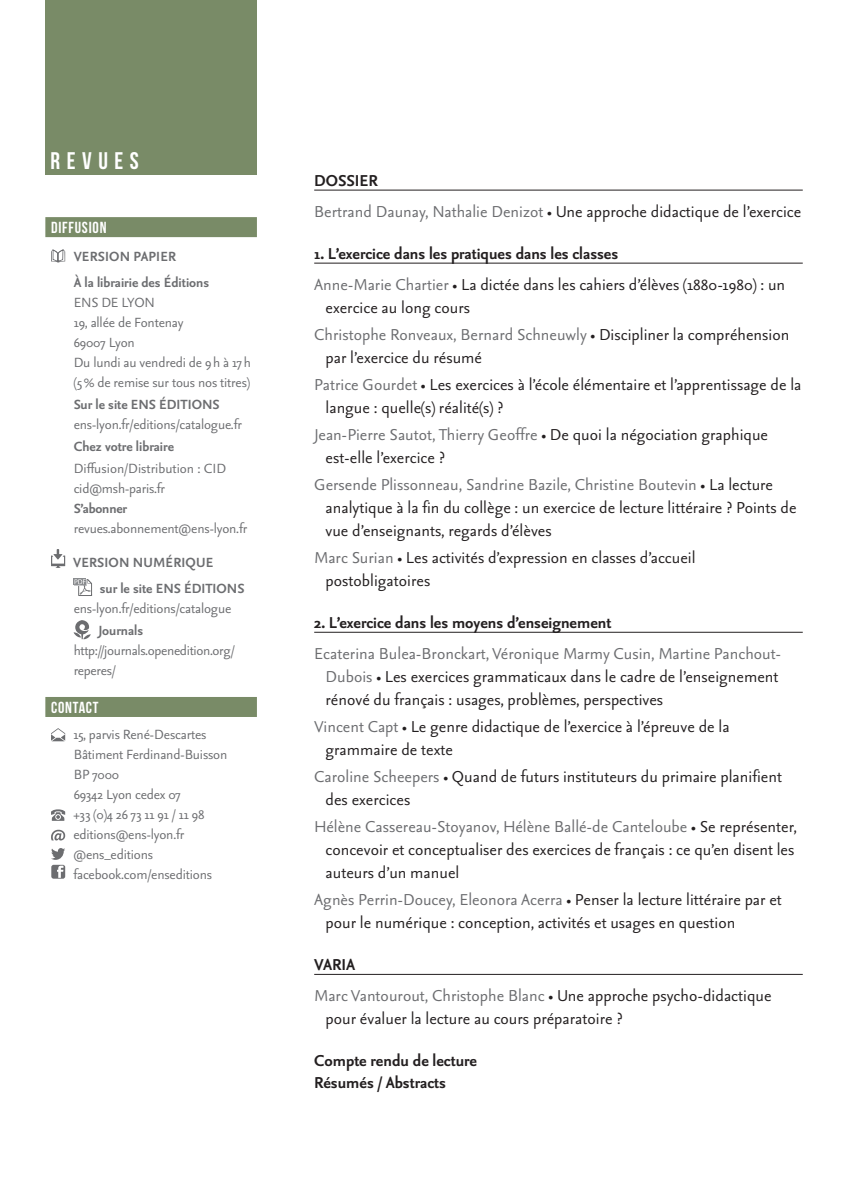
<style>
.page{position:relative;width:842px;height:1191px;background:#fff}
.page>*{position:absolute;margin:0;border:0;box-sizing:border-box;transform-origin:0 0}
.t1{font:24px "Bebas Neue";letter-spacing:.275em;color:#fff}
.t2{font:19px/23px "Seria Sans Pro";color:#231f20}
.t3{font:19px/27px "Seria Sans Pro";color:#6c6d70}
.t4{font:700 19px/22px "Seria Sans Pro";color:#231f20}
.t5{font:16px/20px "Seria Sans Pro";letter-spacing:-.01em;color:#6c6d70}
.t6{font:700 16px/26px "Seria Sans Pro";color:#6c6d70}
.t7{font:16px "Bebas Neue";letter-spacing:.05em;color:#fff}
.s1{font-weight:700}
.s2{color:#6c6d70}
.s3{color:#231f20}
.s4{font-weight:700;color:#231f20}
</style>
<div class="page">
<div style="left:45px;top:0;width:212px;height:175px;background:#798b67"></div>
<hr style="left:314px;top:190px;width:489px;height:1px;background:#231f20">
<hr style="left:314px;top:263px;width:489px;height:1px;background:#231f20">
<hr style="left:314px;top:632px;width:489px;height:1px;background:#231f20">
<hr style="left:314px;top:974px;width:489px;height:1px;background:#231f20">
<div style="left:45px;top:217px;width:212px;height:20px;background:#798b67"></div>
<div style="left:45px;top:697px;width:212px;height:20px;background:#798b67"></div>
<svg style="left:74px;top:578px;width:12px;height:7px"></svg>
<svg style="left:75px;top:579px;width:17px;height:17px"></svg>
<svg style="left:74px;top:620px;width:17px;height:19px"></svg>
<svg style="left:51px;top:249px;width:14px;height:14px"></svg>
<svg style="left:51px;top:549px;width:14px;height:19px"></svg>
<svg style="left:51px;top:728px;width:14px;height:13px"></svg>
<svg style="left:51px;top:809px;width:14px;height:12px"></svg>
<svg style="left:51px;top:829px;width:14px;height:50px"></svg>
<p class="t1" style="left:50px;top:148px;width:90px">REVUES</p>
<p class="t7" style="left:51px;top:219px;width:57px">DIFFUSION</p>
<p class="t6" style="left:74px;top:242px;width:137px">VERSION PAPIER<br>À la librairie des Éditions</p>
<p class="t5" style="left:74px;top:291px;width:179px">ENS DE LYON<br>19, allée de Fontenay<br>69007 Lyon<br>Du lundi au vendredi de 9h à 17h (5% de remise sur tous nos titres)</p>
<p class="t6" style="left:74px;top:390px;width:147px">Sur le site ENS ÉDITIONS</p>
<p class="t5" style="left:74px;top:413px;width:170px">ens-lyon.fr/editions/catalogue.fr</p>
<p class="t6" style="left:74px;top:432px;width:102px">Chez votre libraire</p>
<p class="t5" style="left:74px;top:457px;width:154px">Diffusion/Distribution : CID cid@msh-paris.fr</p>
<p class="t6" style="left:74px;top:494px;width:55px">S’abonner</p>
<p class="t5" style="left:74px;top:517px;width:175px">revues.abonnement@ens-lyon.fr</p>
<p class="t6" style="left:100px;top:548px;width:146px;text-indent:-27px">VERSION NUMÉRIQUE<br>sur le site ENS ÉDITIONS</p>
<p class="t5" style="left:74px;top:597px;width:159px">ens-lyon.fr/editions/catalogue</p>
<p class="t6" style="left:99px;top:616px;width:46px">Journals</p>
<p class="t5" style="left:74px;top:639px;width:163px">http://journals.openedition.org/ reperes/</p>
<p class="t7" style="left:51px;top:698px;width:49px">CONTACT</p>
<p class="t5" style="left:73px;top:723px;width:156px">15, parvis René-Descartes<br>Bâtiment Ferdinand-Buisson<br>BP 7000<br>69342 Lyon cedex 07<br>+33 (0)4 26 73 11 91 / 11 98 editions@ens-lyon.fr @ens_editions facebook.com/enseditions</p>
<p class="t2" style="left:314px;top:164px;width:489px;line-height:31px"><span class="s1">DOSSIER<br></span><span class="s2">Bertrand Daunay, Nathalie Denizot</span> • Une approche didactique de l’exercice</p>
<p class="t2" style="left:314px;top:237px;width:472px;line-height:31px"><span class="s1">1. L’exercice dans les pratiques dans les classes<br></span><span class="s2">Anne-Marie Chartier</span> • La dictée dans les cahiers d’élèves (1880-1980) : un</p>
<p class="t2" style="left:314px;top:293px;width:477px;line-height:27px;text-indent:11px">exercice au long cours<br><span class="s2">Christophe Ronveaux, Bernard Schneuwly</span> • Discipliner la compréhension</p>
<p class="t2" style="left:314px;top:343px;width:489px;line-height:27px;text-indent:11px">par l’exercice du résumé<br><span class="s2">Patrice Gourdet</span> • Les exercices à l’école élémentaire et l’apprentissage de la</p>
<p class="t2" style="left:314px;top:393px;width:455px;line-height:27px;text-indent:11px">langue : quelle(s) réalité(s) ?<br><span class="s2">Jean-Pierre Sautot, Thierry Geoffre</span> • De quoi la négociation graphique</p>
<p class="t3" style="left:314px;top:443px;width:460px;text-indent:11px"><span class="s3">est-elle l’exercice ?<br></span>Gersende Plissonneau, Sandrine Bazile, Christine Boutevin <span class="s3">• La lecture</span></p>
<p class="t2" style="left:326px;top:495px;width:472px">analytique à la fin du collège : un exercice de lecture littéraire ? Points de vue d’enseignants, regards d’élèves</p>
<p class="t2" style="left:326px;top:545px;width:371px;text-indent:-11px"><span class="s2">Marc Surian</span> • Les activités d’expression en classes d’accueil postobligatoires</p>
<p class="t4" style="left:314px;top:611px;width:299px">2. L’exercice dans les moyens d’enseignement</p>
<p class="t2" style="left:326px;top:641px;width:457px;text-indent:-11px"><span class="s2">Ecaterina Bulea-Bronckart, Véronique Marmy Cusin, Martine Panchout-<br>Dubois</span> • Les exercices grammaticaux dans le cadre de l’enseignement rénové du français : usages, problèmes, perspectives</p>
<p class="t2" style="left:326px;top:714px;width:405px;text-indent:-11px"><span class="s2">Vincent Capt</span> • Le genre didactique de l’exercice à l’épreuve de la grammaire de texte</p>
<p class="t2" style="left:326px;top:764px;width:458px;text-indent:-11px"><span class="s2">Caroline Scheepers</span> • Quand de futurs instituteurs du primaire planifient des exercices</p>
<p class="t2" style="left:326px;top:814px;width:473px;text-indent:-11px"><span class="s2">Hélène Cassereau-Stoyanov, Hélène Ballé-de Canteloube</span> • Se représenter, concevoir et conceptualiser des exercices de français : ce qu’en disent les auteurs d’un manuel</p>
<p class="t2" style="left:326px;top:887px;width:458px;text-indent:-11px"><span class="s2">Agnès Perrin-Doucey, Eleonora Acerra</span> • Penser la lecture littéraire par et pour le numérique : conception, activités et usages en question</p>
<p class="t3" style="left:314px;top:948px;width:459px;line-height:31px"><span class="s4">VARIA<br></span>Marc Vantourout, Christophe Blanc <span class="s3">• Une approche psycho-didactique</span></p>
<p class="t2" style="left:326px;top:1006px;width:299px">pour évaluer la lecture au cours préparatoire ?</p>
<p class="t4" style="left:314px;top:1049px;width:164px">Compte rendu de lecture<br>Résumés / Abstracts</p>
</div>
